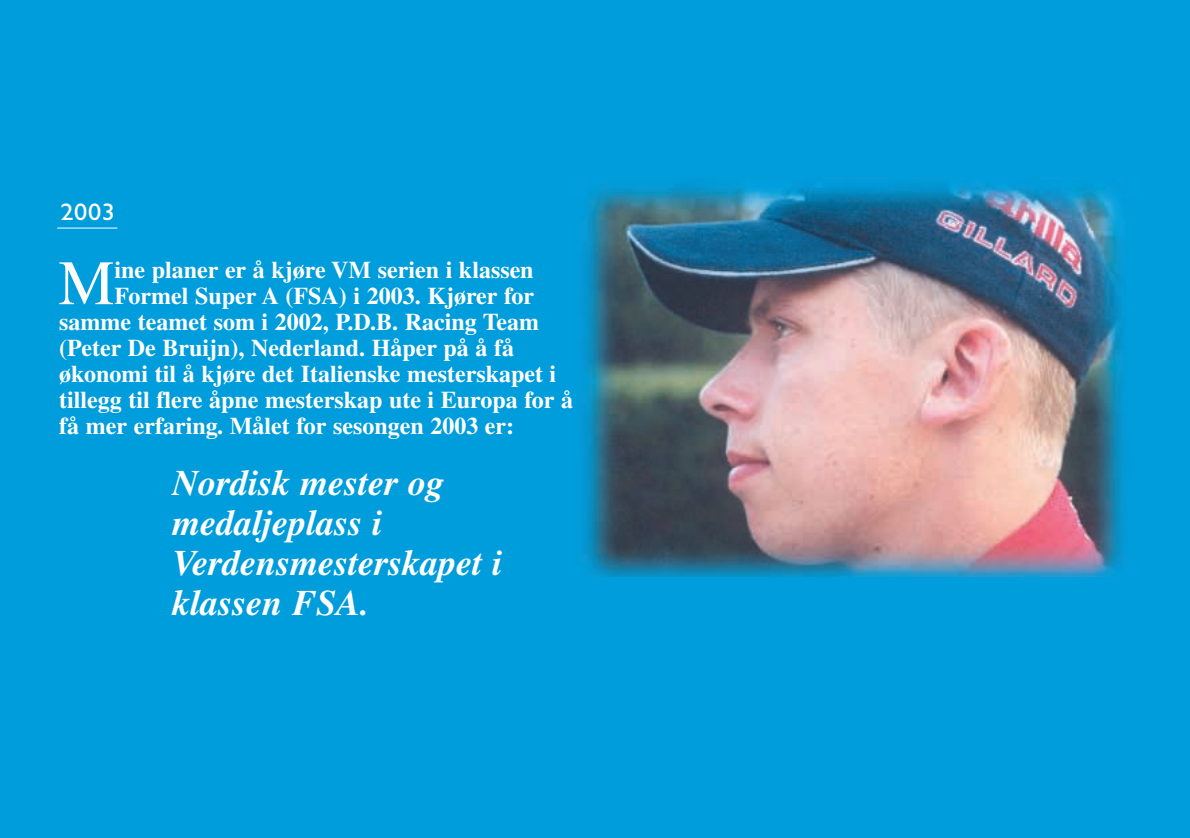
<style>
.page{position:relative;width:1190px;height:838px;background:#009ddc}
.page>*{position:absolute;margin:0;border:0;box-sizing:border-box;transform-origin:0 0}
.t1{font:63.2px "Times";color:#fff}
.t2{font:italic 700 36px/40px "Times";color:#fff}
.t3{font:700 24px "Times";color:#fff}
.t4{font:24px "Gill Sans";color:#fff;scale:1.1 1}
</style>
<div class="page">
<img style="left:584px;top:182px;width:541px;height:395px">
<hr style="left:57px;top:228px;width:60px;height:1px;background:#fff">
<p class="t4" style="left:60px;top:204px;width:51px">2003</p>
<h1 class="t1" style="left:58px;top:261px;width:58px">M</h1>
<p class="t3" style="left:114px;top:262px;width:421px">ine planer er å kjøre VM serien i klassen</p>
<p class="t3" style="left:114px;top:288px;width:421px">Formel Super A (FSA) i 2003. Kjører for</p>
<p class="t3" style="left:59px;top:314px;width:482px">samme teamet som i 2002, P.D.B. Racing Team</p>
<p class="t3" style="left:59px;top:340px;width:456px">(Peter De Bruijn), Nederland. Håper på å få</p>
<p class="t3" style="left:59px;top:366px;width:499px">økonomi til å kjøre det Italienske mesterskapet i</p>
<p class="t3" style="left:59px;top:392px;width:515px">tillegg til flere åpne mesterskap ute i Europa for å</p>
<p class="t3" style="left:59px;top:418px;width:457px">få mer erfaring. Målet for sesongen 2003 er:</p>
<h2 class="t2" style="left:173px;top:466px;width:331px">Nordisk mester og medaljeplass i<br>Verdensmesterskapet i klassen FSA.</h2>
</div>
